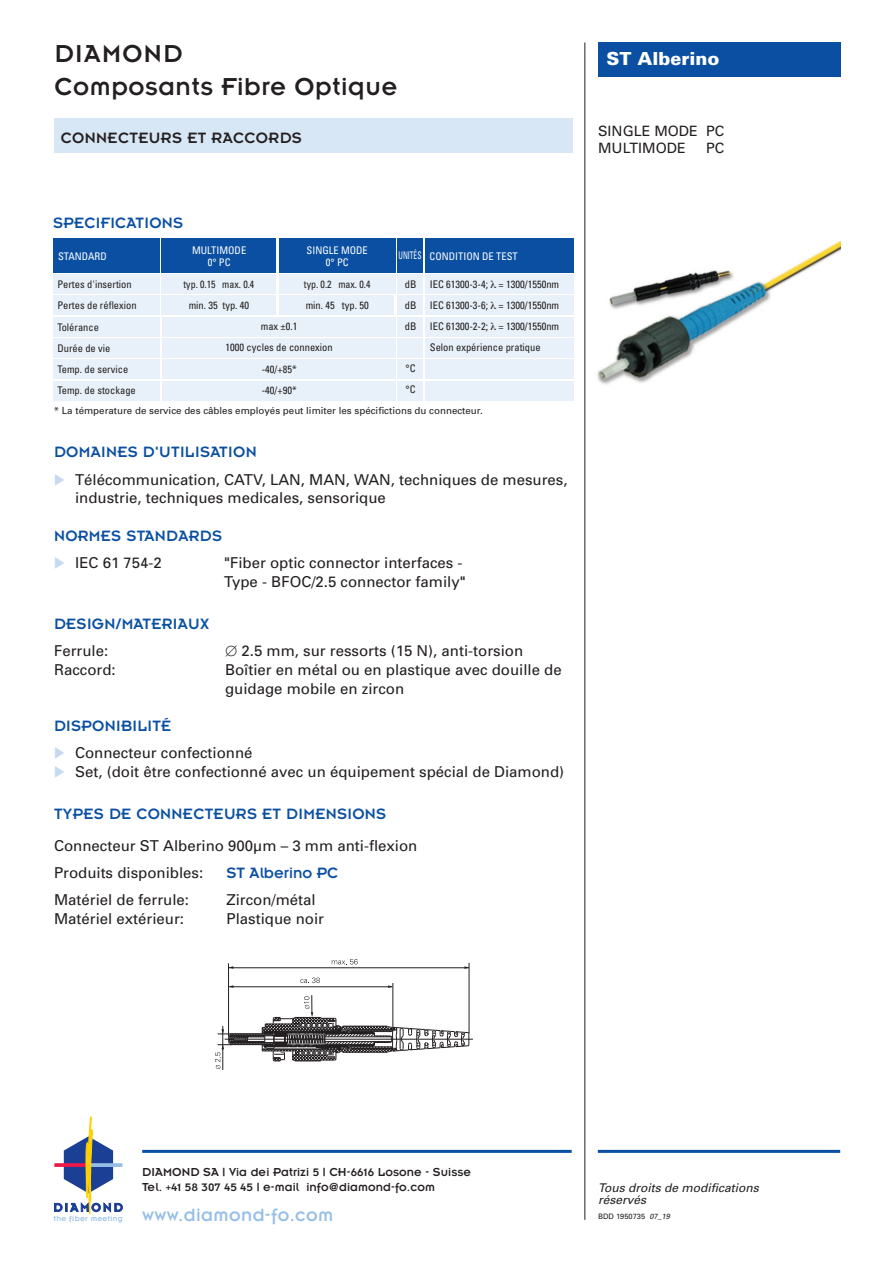
<style>
.page{position:relative;width:893px;height:1263px;background:#fff}
.page>*{position:absolute;margin:0;border:0;box-sizing:border-box;transform-origin:0 0}
.t1{font:27px/33px "Insignia";letter-spacing:.025em;color:#231f20}
.t2{font:19.5px "Insignia";letter-spacing:.02em;color:#97bfe6}
.t3{font:900 18px "Univers";color:#fff}
.t4{font:16.5px "Insignia";letter-spacing:.02em;color:#0a4fa2}
.t5{font:16.5px "Insignia";letter-spacing:.025em;color:#231f20}
.t6{font:16.5px "Insignia";color:#0a4fa2}
.t7{font:15px/18.8px "Univers";color:#231f20}
.t8{font:14.25px/17.2px "Univers";color:#231f20}
.t9{font:12.75px/15.9px "Insignia";letter-spacing:.01em;color:#231f20}
.t10{font:italic 12px/12px "Univers";color:#231f20}
.t11{font:condensed 10.5px/21px "Univers";color:#231f20}
.t12{font:condensed 10.5px/21px "Univers";color:#231f20;text-align:center;scale:.95 1}
.t13{font:condensed 10.5px/12px "Univers";color:#fff;text-align:center}
.t14{font:condensed 10.5px "Univers";color:#fff;scale:.7 1}
.t15{font:9.75px "Univers";color:#231f20}
.t16{font:8.1px "Insignia A";letter-spacing:.04em;color:#97bfe6}
.t17{font:7.5px "Univers";color:#231f20}
.s1{font-size:12px}
.s2{font-size:9px}
.s3{font-style:italic}
</style>
<div class="page">
<div style="left:162px;top:338px;width:233px;height:20px;background:#e8f1f9"></div>
<div style="left:162px;top:360px;width:233px;height:19px;background:#e8f1f9"></div>
<div style="left:53px;top:338px;width:106px;height:20px;background:#e8f1f9"></div>
<div style="left:53px;top:275px;width:106px;height:19px;background:#e8f1f9"></div>
<div style="left:53px;top:296px;width:106px;height:19px;background:#e8f1f9"></div>
<div style="left:53px;top:317px;width:106px;height:19px;background:#e8f1f9"></div>
<div style="left:162px;top:275px;width:114px;height:19px;background:#e8f1f9"></div>
<div style="left:162px;top:296px;width:114px;height:19px;background:#e8f1f9"></div>
<div style="left:162px;top:317px;width:233px;height:19px;background:#e8f1f9"></div>
<div style="left:279px;top:275px;width:116px;height:19px;background:#e8f1f9"></div>
<div style="left:279px;top:296px;width:115px;height:19px;background:#e8f1f9"></div>
<div style="left:398px;top:275px;width:25px;height:19px;background:#e8f1f9"></div>
<div style="left:398px;top:296px;width:25px;height:19px;background:#e8f1f9"></div>
<div style="left:398px;top:317px;width:25px;height:19px;background:#e8f1f9"></div>
<div style="left:398px;top:338px;width:25px;height:20px;background:#e8f1f9"></div>
<div style="left:425px;top:275px;width:148px;height:19px;background:#e8f1f9"></div>
<div style="left:425px;top:296px;width:148px;height:19px;background:#e8f1f9"></div>
<div style="left:425px;top:317px;width:148px;height:19px;background:#e8f1f9"></div>
<div style="left:425px;top:338px;width:148px;height:20px;background:#e8f1f9"></div>
<div style="left:54px;top:360px;width:106px;height:19px;background:#e8f1f9"></div>
<div style="left:54px;top:381px;width:106px;height:19px;background:#e8f1f9"></div>
<div style="left:162px;top:381px;width:233px;height:19px;background:#e8f1f9"></div>
<div style="left:398px;top:360px;width:25px;height:19px;background:#e8f1f9"></div>
<div style="left:398px;top:381px;width:25px;height:19px;background:#e8f1f9"></div>
<div style="left:425px;top:360px;width:148px;height:19px;background:#e8f1f9"></div>
<div style="left:425px;top:381px;width:148px;height:19px;background:#e8f1f9"></div>
<div style="left:162px;top:238px;width:114px;height:34px;background:#0a4fa2"></div>
<div style="left:53px;top:238px;width:106px;height:34px;background:#0a4fa2"></div>
<div style="left:279px;top:238px;width:117px;height:34px;background:#0a4fa2"></div>
<div style="left:398px;top:238px;width:25px;height:34px;background:#0a4fa2"></div>
<div style="left:425px;top:238px;width:148px;height:34px;background:#0a4fa2"></div>
<div style="left:598px;top:42px;width:242px;height:34px;background:#0a4fa2"></div>
<div style="left:54px;top:119px;width:519px;height:34px;background:#d8e7f5"></div>
<hr style="left:584px;top:42px;width:1px;height:1178px;background:#231f20">
<hr style="left:142px;top:1150px;width:430px;height:3px;background:#0a4fa2">
<hr style="left:598px;top:1150px;width:242px;height:3px;background:#0a4fa2">
<hr style="left:225px;top:1039px;width:248px;height:1px;background:#231f20">
<svg style="left:300px;top:977px;width:20px;height:6px"></svg>
<svg style="left:332px;top:959px;width:26px;height:6px"></svg>
<hr style="left:228px;top:964px;width:1px;height:71px;background:#231f20">
<hr style="left:393px;top:983px;width:1px;height:48px;background:#231f20">
<hr style="left:230px;top:986px;width:162px;height:1px;background:#231f20">
<hr style="left:229px;top:967px;width:239px;height:1px;background:#231f20">
<hr style="left:469px;top:963px;width:1px;height:70px;background:#231f20">
<hr style="left:223px;top:1026px;width:1px;height:44px;background:#231f20">
<svg style="left:215px;top:996px;width:255px;height:73px"></svg>
<svg style="left:54px;top:1117px;width:69px;height:98px"></svg>
<img style="left:597px;top:240px;width:244px;height:145px">
<h1 class="t1" style="left:54px;top:37px;width:345px">DIAMOND<br>Composants Fibre Optique</h1>
<p class="t5" style="left:61px;top:129px;width:243px">CONNECTEURS ET RACCORDS</p>
<p class="t4" style="left:53px;top:214px;width:132px">SPECIFICATIONS</p>
<p class="t13" style="left:192px;top:244px;width:56px">MULTIMODE<br>0° PC</p>
<p class="t13" style="left:307px;top:244px;width:63px">SINGLE MODE<br>0° PC</p>
<p class="t13" style="left:58px;top:250px;width:50px">STANDARD</p>
<p class="t14" style="left:399px;top:249px;width:34px">UNITÉS</p>
<p class="t11" style="left:57px;top:274px;width:81px">Pertes d'insertion<br>Pertes de réflexion<br>Tolérance<br>Durée de vie<br>Temp. de service<br>Temp. de stockage</p>
<p class="t12" style="left:184px;top:274px;width:76px">typ. 0.15 max. 0.4 min. 35 typ. 40</p>
<p class="t12" style="left:304px;top:274px;width:71px;text-align:left">typ. 0.2 max. 0.4 min. 45 typ. 50</p>
<p class="t11" style="left:226px;top:315px;width:109px;text-align:center">max ±0.1<br>1000 cycles de connexion</p>
<p class="t11" style="left:262px;top:359px;width:36px">-40/+85* -40/+90*</p>
<p class="t11" style="left:405px;top:274px;width:13px;text-align:justify">dB dB dB</p>
<p class="t11" style="left:406px;top:358px;width:12px">°C °C</p>
<p class="t13" style="left:430px;top:250px;width:90px">CONDITION DE TEST</p>
<p class="t11" style="left:430px;top:274px;width:131px;text-align:justify">IEC 61300-3-4; = 1300/1550nm IEC 61300-3-6; = 1300/1550nm IEC 61300-2-2; = 1300/1550nm Selon expérience pratique</p>
<p class="t15" style="left:54px;top:405px;width:430px">* La témperature de service des câbles employés peut limiter les spécifictions du connecteur.</p>
<p class="t4" style="left:54px;top:444px;width:204px">DOMAINES D'UTILISATION</p>
<p class="t7" style="left:75px;top:470px;width:494px">Télécommunication, CATV, LAN, MAN, WAN, techniques de mesures, industrie, techniques medicales, sensorique</p>
<p class="t4" style="left:54px;top:527px;width:170px">NORMES STANDARDS</p>
<p class="t7" style="left:75px;top:553px;width:88px">IEC 61 754-2</p>
<p class="t7" style="left:224px;top:553px;width:243px">"Fiber optic connector interfaces -<br>Type - BFOC/2.5 connector family"</p>
<p class="t4" style="left:54px;top:615px;width:157px">DESIGN/MATERIAUX</p>
<p class="t7" style="left:54px;top:641px;width:56px">Ferrule:</p>
<p class="t7" style="left:225px;top:641px;width:300px">∅ 2.5 mm, sur ressorts (15 N), anti-torsion</p>
<p class="t7" style="left:54px;top:660px;width:63px">Raccord:</p>
<p class="t7" style="left:225px;top:660px;width:338px">Boîtier en métal ou en plastique avec douille de guidage mobile en zircon</p>
<p class="t4" style="left:54px;top:717px;width:119px">DISPONIBILITÉ</p>
<p class="t7" style="left:75px;top:743px;width:491px">Connecteur confectionné<br>Set, (doit être confectionné avec un équipement spécial de Diamond)</p>
<p class="t4" style="left:54px;top:806px;width:334px">TYPES DE CONNECTEURS ET DIMENSIONS</p>
<p class="t7" style="left:54px;top:831px;width:365px;line-height:27.3px">Connecteur ST Alberino 900µm – 3 mm anti-flexion<br>Produits disponibles:</p>
<p class="t6" style="left:226px;top:864px;width:113px">ST Alberino PC</p>
<p class="t7" style="left:54px;top:890px;width:137px">Matériel de ferrule:</p>
<p class="t7" style="left:226px;top:890px;width:91px">Zircon/métal</p>
<p class="t7" style="left:54px;top:909px;width:132px">Matériel extérieur:</p>
<p class="t7" style="left:226px;top:909px;width:99px">Plastique noir</p>
<p class="t3" style="left:607px;top:47px;width:114px">ST Alberino</p>
<p class="t8" style="left:598px;top:122px;width:128px">SINGLE MODE PC<br>MULTIMODE</p>
<p class="t8" style="left:706px;top:139px;width:20px">PC</p>
<p class="t9" style="left:142px;top:1164px;width:330px">DIAMOND SA | Via dei Patrizi <span class="s1">5</span> | CH-<span class="s1">6616</span> Losone - Suisse<br>Tel. <span class="s2">+</span><span class="s1">41 58 307 45 45</span> | e-mail info@diamond-fo.com</p>
<p class="t16" style="left:54px;top:1214px;width:70px">the fiber meeting</p>
<h2 class="t2" style="left:142px;top:1205px;width:192px">www.diamond-fo.com</h2>
<p class="t10" style="left:598px;top:1181px;width:162px">Tous droits de modifications réservés</p>
<p class="t17" style="left:598px;top:1212px;width:73px">BDD 1950735 <span class="s3">07_19</span></p>
</div>
